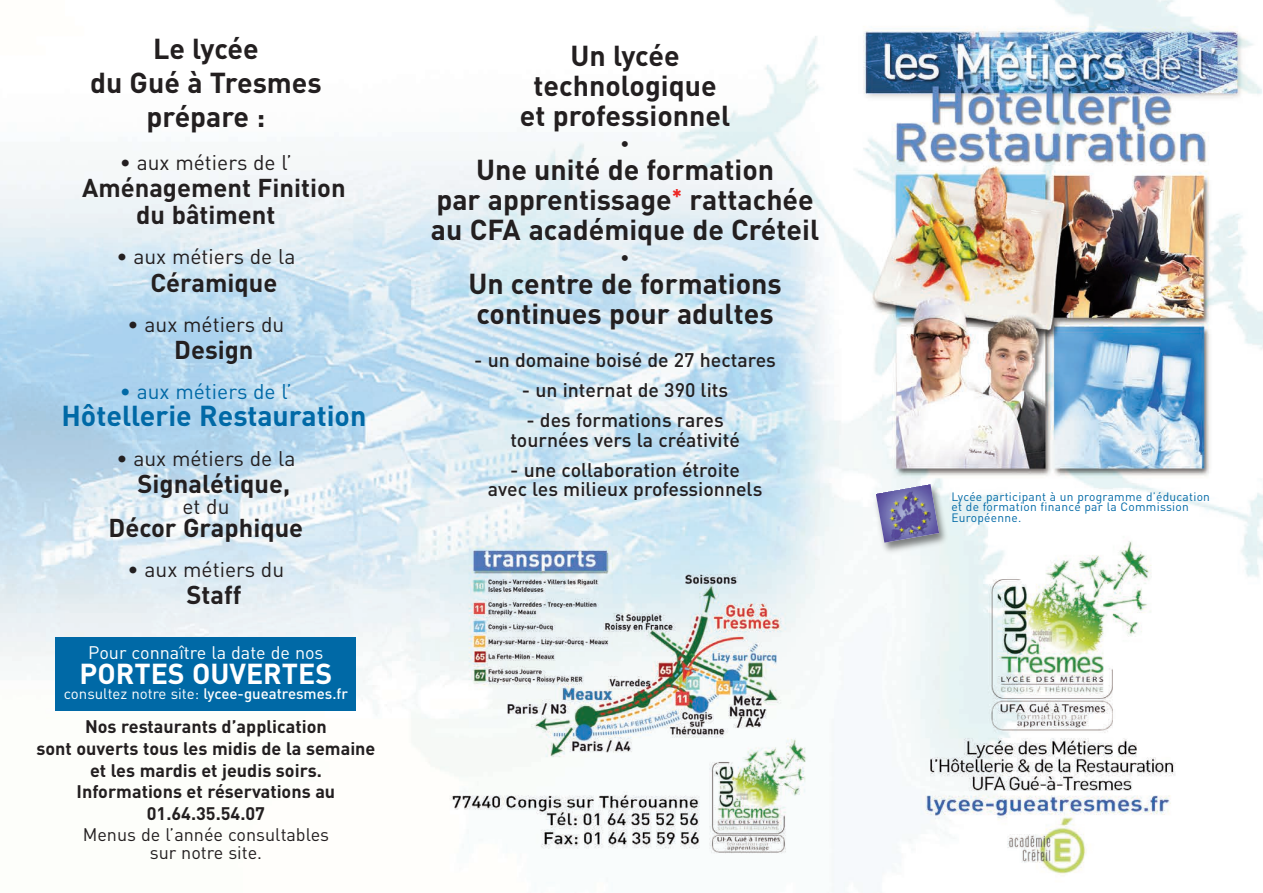
<style>
.page{position:relative;width:1263px;height:893px;background:#fff}
.page>*{position:absolute;margin:0;border:0;box-sizing:border-box;transform-origin:0 0}
.t1{font:700 28.5px/30px "DIN";color:#231f20;text-align:center}
.t2{font:700 28.5px "DIN";color:#0069a6}
.t3{font:700 28.5px "DIN";color:#fff}
.t4{font:700 25.5px/27px "DIN";color:#231f20}
.t5{font:21px "DIN";color:#231f20}
.t6{font:21px "DIN";color:#0069a6}
.t7{font:500 19.5px/19.5px "DIN";color:#231f20;text-align:center}
.t8{font:700 18px/21.6px "DIN";color:#231f20;text-align:center}
.t9{font:18px/17.1px "DIN";color:#231f20;text-align:center}
.t10{font:18px "DIN";color:#fff}
.t11{font:500 15px "DIN";color:#fff}
.t12{font:12px/10.5px "DIN";letter-spacing:.02em;color:#0069a6}
.s1{font-weight:400}
</style>
<div class="page">
<img style="left:0;top:0;width:1263px;height:892px">
<div style="left:56px;top:637px;width:300px;height:74px;background:#0069a6"></div>
<img style="left:868px;top:477px;width:86px;height:82px">
<img style="left:876px;top:484px;width:63px;height:58px">
<p class="t1" style="left:90px;top:35px;width:233px;line-height:34.2px">Le lycée<br>du Gué à Tresmes prépare :</p>
<p class="t5" style="left:120px;top:155px;width:174px">• aux métiers de l’</p>
<p class="t4" style="left:136px;top:178px;width:211px;text-indent:-54px">Aménagement Finition du bâtiment</p>
<p class="t5" style="left:116px;top:250px;width:180px">• aux métiers de la</p>
<p class="t4" style="left:150px;top:272px;width:128px">Céramique</p>
<p class="t5" style="left:128px;top:317px;width:158px">• aux métiers du</p>
<p class="t4" style="left:174px;top:339px;width:81px">Design</p>
<p class="t6" style="left:120px;top:384px;width:174px">• aux métiers de l’</p>
<p class="t2" style="left:61px;top:406px;width:307px">Hôtellerie Restauration</p>
<p class="t5" style="left:116px;top:451px;width:180px">• aux métiers de la</p>
<p class="t4" style="left:138px;top:473px;width:154px">Signalétique,</p>
<p class="t5" style="left:182px;top:499px;width:49px">et du</p>
<p class="t4" style="left:109px;top:517px;width:196px">Décor Graphique</p>
<p class="t5" style="left:128px;top:562px;width:158px">• aux métiers du</p>
<p class="t4" style="left:186px;top:584px;width:57px">Staff</p>
<p class="t10" style="left:88px;top:646px;width:237px">Pour connaître la date de nos</p>
<p class="t3" style="left:80px;top:664px;width:254px">PORTES OUVERTES</p>
<p class="t11" style="left:64px;top:688px;width:286px"><span class="s1">consultez notre site:</span> lycee-gueatresmes.fr</p>
<p class="t8" style="left:36px;top:718px;width:341px">Nos restaurants d’application<br>sont ouverts tous les midis de la semaine et les mardis et jeudis soirs.<br>Informations et réservations au<br>01.64.35.54.07</p>
<p class="t9" style="left:83px;top:829px;width:248px">Menus de l’année consultables sur notre site.</p>
<p class="t1" style="left:520px;top:44px;width:212px">Un lycée technologique et professionnel</p>
<p class="t9" style="left:620px;top:137px;width:11px">•</p>
<p class="t1" style="left:431px;top:158px;width:390px">Une unité de formation<br>par apprentissage<sup>*</sup> rattachée au CFA académique de Créteil</p>
<p class="t9" style="left:620px;top:251px;width:11px">•</p>
<p class="t1" style="left:468px;top:272px;width:315px;text-align:left">Un centre de formations continues pour adultes</p>
<p class="t7" style="left:474px;top:352px;width:303px">- un domaine boisé de 27 hectares</p>
<p class="t7" style="left:522px;top:382px;width:208px">- un internat de 390 lits</p>
<p class="t7" style="left:510px;top:412px;width:231px">- des formations rares tournées vers la créativité</p>
<p class="t7" style="left:488px;top:462px;width:276px">- une collaboration étroite<br>avec les milieux professionnels</p>
<p class="t12" style="left:951px;top:492px;width:260px">Lycée participant à un programme d’éducation et de formation financé par la Commission<br>Européenne.</p>
</div>
